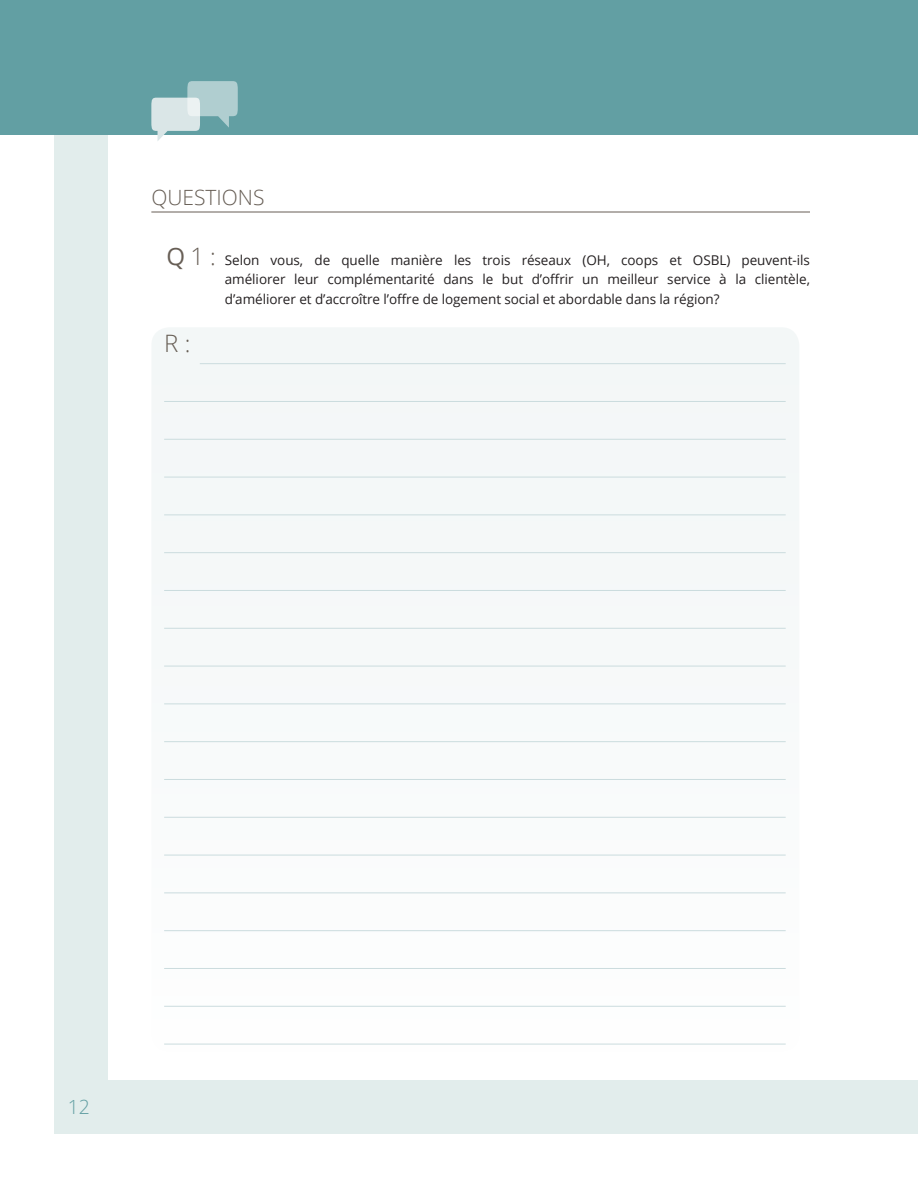
<style>
.page{position:relative;width:918px;height:1188px;background:#fff}
.page>*{position:absolute;margin:0;border:0;box-sizing:border-box;transform-origin:0 0}
.t1{font:300 24px "Open Sans";color:#675e55}
.t2{font:300 21px "Open Sans";color:#675e55}
.t3{font:300 19.5px "Open Sans";color:#629fa3}
.t4{font:13.5px/19.5px "Open Sans";letter-spacing:-.005em;color:#231f20;text-align:justify}
.s1{font-size:24px;color:#675e55}
.s2{font-weight:300;font-size:24px;color:#675e55}
</style>
<div class="page">
<div style="left:54px;top:54px;width:864px;height:1080px;background:#e2edec"></div>
<div style="left:108px;top:135px;width:810px;height:945px;background:#fff"></div>
<div style="left:0;top:0;width:918px;height:135px;background:#629fa3"></div>
<svg style="left:151px;top:81px;width:87px;height:60px"></svg>
<hr style="left:151px;top:212px;width:659px;height:1px;background:#675e55">
<div style="left:151px;top:327px;width:648px;height:725px;background:#f7f9f9;border-radius:18px"></div>
<hr style="left:200px;top:363px;width:586px;height:1px;background:#cbdcde">
<hr style="left:164px;top:401px;width:622px;height:1px;background:#cbdcde">
<hr style="left:164px;top:439px;width:622px;height:1px;background:#cbdcde">
<hr style="left:164px;top:477px;width:622px;height:1px;background:#cbdcde">
<hr style="left:164px;top:515px;width:622px;height:1px;background:#cbdcde">
<hr style="left:164px;top:552px;width:622px;height:1px;background:#cbdcde">
<hr style="left:164px;top:590px;width:622px;height:1px;background:#cbdcde">
<hr style="left:164px;top:628px;width:622px;height:1px;background:#cbdcde">
<hr style="left:164px;top:666px;width:622px;height:1px;background:#cbdcde">
<hr style="left:164px;top:704px;width:622px;height:1px;background:#cbdcde">
<hr style="left:164px;top:741px;width:622px;height:1px;background:#cbdcde">
<hr style="left:164px;top:779px;width:622px;height:1px;background:#cbdcde">
<hr style="left:164px;top:817px;width:622px;height:1px;background:#cbdcde">
<hr style="left:164px;top:855px;width:622px;height:1px;background:#cbdcde">
<hr style="left:164px;top:893px;width:622px;height:1px;background:#cbdcde">
<hr style="left:164px;top:930px;width:622px;height:1px;background:#cbdcde">
<hr style="left:164px;top:968px;width:622px;height:1px;background:#cbdcde">
<hr style="left:164px;top:1006px;width:622px;height:1px;background:#cbdcde">
<hr style="left:164px;top:1044px;width:622px;height:1px;background:#cbdcde">
<h3 class="t2" style="left:151px;top:183px;width:115px">QUESTIONS</h3>
<p class="t4" style="left:225px;top:250px;width:587px;text-indent:-59px"><span class="s1">Q</span> <span class="s2">1 :</span> Selon vous, de quelle manière les trois réseaux (OH, coops et OSBL) peuvent-ils améliorer leur complémentarité dans le but d’offrir un meilleur service à la clientèle, d’améliorer et d’accroître l’offre de logement social et abordable dans la région?</p>
<h2 class="t1" style="left:164px;top:327px;width:28px">R :</h2>
<h3 class="t3" style="left:68px;top:1094px;width:24px">12</h3>
</div>
